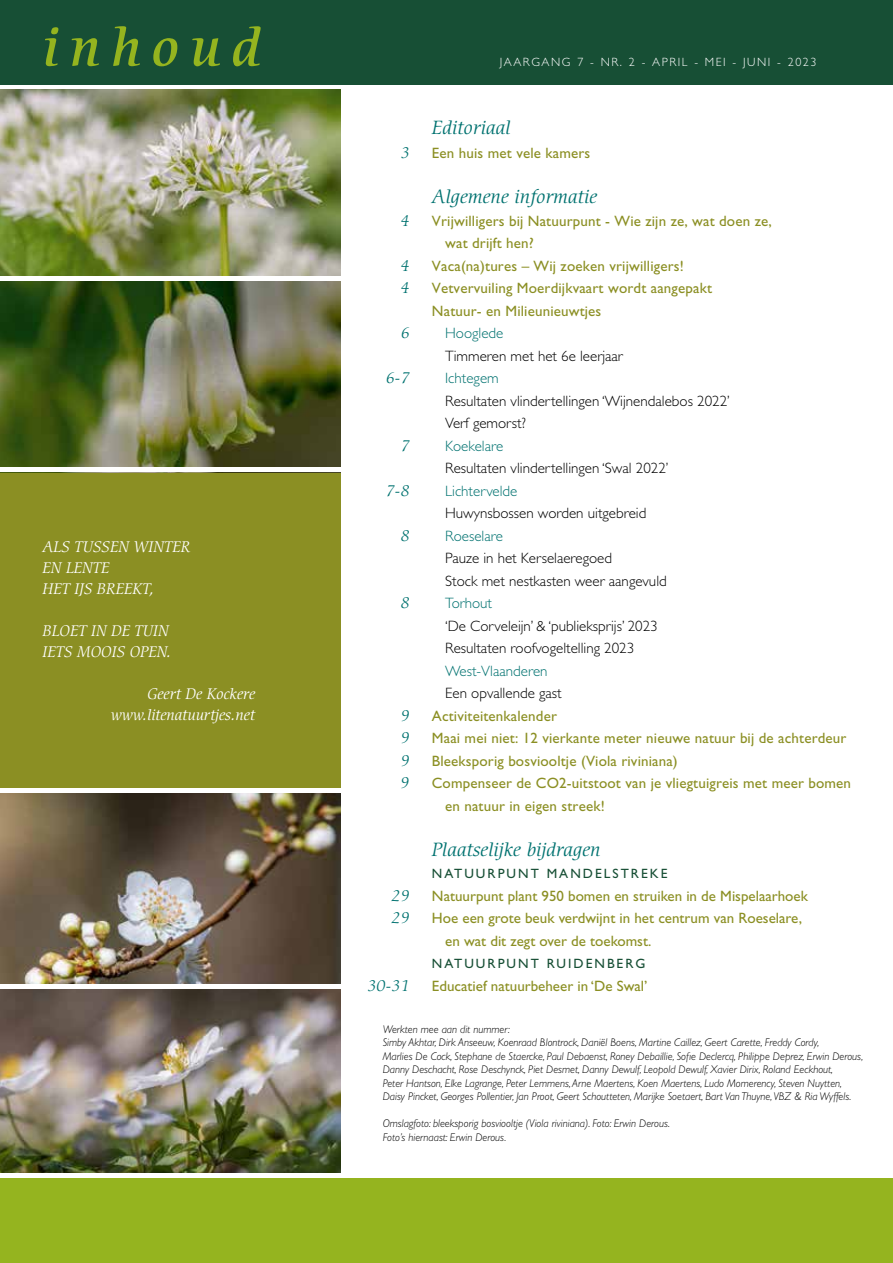
<style>
.page{position:relative;width:893px;height:1263px;background:#fff}
.page>*{position:absolute;margin:0;border:0;box-sizing:border-box;transform-origin:0 0}
.t1{font:italic 500 54px "Cerigo Std";letter-spacing:.2em;color:#95b41f}
.t2{font:italic 18.75px "Cerigo Std";letter-spacing:.01em;color:#007270}
.t3{font:15px/22.5px "Gill Sans Std";letter-spacing:.01em;color:#8b8f23}
.t4{font:300 15px/22.5px "Gill Sans Std";color:#000}
.t5{font:italic 15px/21px "Cerigo Std";color:#fff}
.t6{font:300 15px "Gill Sans Std";color:#007270}
.t7{font:italic 15px "Cerigo Std";letter-spacing:.01em;color:#007270}
.t8{font:13.5px "Gill Sans Std";letter-spacing:.15em;color:#174f35}
.t9{font:300 12px "Gill Sans Std";letter-spacing:.13em;color:#fff}
.t10{font:italic 300 11.25px/13.5px "Gill Sans Std";color:#000}
</style>
<div class="page">
<div style="left:0;top:0;width:893px;height:85px;background:#174f35"></div>
<div style="left:0;top:1178px;width:893px;height:85px;background:#95b41f"></div>
<img style="left:0;top:89px;width:340px;height:187px">
<img style="left:0;top:989px;width:340px;height:184px">
<div style="left:0;top:278px;width:340px;height:710px;background:#8b8f23"></div>
<img style="left:0;top:281px;width:340px;height:187px">
<div style="left:0;top:276px;width:340px;height:5px;background:#fff"></div>
<hr style="left:0;top:468px;width:340px;height:4px;background:#fff">
<img style="left:0;top:793px;width:340px;height:191px">
<hr style="left:0;top:789px;width:340px;height:4px;background:#fff">
<div style="left:0;top:984px;width:340px;height:5px;background:#fff"></div>
<h1 class="t1" style="left:43px;top:16px;width:219px">inhoud</h1>
<h3 class="t5" style="left:43px;top:537px;width:149px">ALS TUSSEN WINTER<br>EN LENTE<br>HET IJS BREEKT,</h3>
<h3 class="t5" style="left:43px;top:621px;width:130px">BLOET IN DE TUIN<br>IETS MOOIS OPEN.</h3>
<h3 class="t5" style="left:111px;top:684px;width:146px;text-align:right">Geert De Kockere www.litenatuurtjes.net</h3>
<p class="t9" style="left:500px;top:55px;width:318px">JAARGANG 7 - NR. 2 - APRIL - MEI - JUNI - 2023</p>
<h2 class="t2" style="left:432px;top:116px;width:80px">Editoriaal</h2>
<h3 class="t7" style="left:401px;top:144px;width:10px">3</h3>
<h3 class="t3" style="left:432px;top:142px;width:160px">Een huis met vele kamers</h3>
<h2 class="t2" style="left:432px;top:185px;width:167px">Algemene informatie</h2>
<h3 class="t7" style="left:401px;top:211px;width:10px">4</h3>
<h3 class="t3" style="left:445px;top:209px;width:328px;text-indent:-13px">Vrijwilligers bij Natuurpunt - Wie zijn ze, wat doen ze, wat drijft hen?</h3>
<h3 class="t7" style="left:401px;top:256px;width:10px">4</h3>
<h3 class="t3" style="left:432px;top:254px;width:253px">Vaca(na)tures – Wij zoeken vrijwilligers!</h3>
<h3 class="t7" style="left:401px;top:279px;width:10px">4</h3>
<h3 class="t3" style="left:432px;top:277px;width:282px">Vetvervuiling Moerdijkvaart wordt aangepakt<br>Natuur- en Milieunieuwtjes</h3>
<h3 class="t7" style="left:401px;top:324px;width:10px">6</h3>
<h3 class="t6" style="left:445px;top:325px;width:60px">Hooglede</h3>
<h3 class="t4" style="left:445px;top:344px;width:179px">Timmeren met het 6e leerjaar</h3>
<h3 class="t7" style="left:386px;top:369px;width:25px">6-7</h3>
<h3 class="t6" style="left:445px;top:370px;width:55px">Ichtegem</h3>
<h3 class="t4" style="left:445px;top:389px;width:286px">Resultaten vlindertellingen ‘Wijnendalebos 2022’<br>Verf gemorst?</h3>
<h3 class="t7" style="left:401px;top:436px;width:10px">7</h3>
<h3 class="t6" style="left:445px;top:437px;width:60px">Koekelare</h3>
<h3 class="t4" style="left:445px;top:457px;width:225px">Resultaten vlindertellingen ‘Swal 2022’</h3>
<h3 class="t7" style="left:386px;top:481px;width:25px">7-8</h3>
<h3 class="t6" style="left:445px;top:482px;width:74px">Lichtervelde</h3>
<h3 class="t4" style="left:445px;top:502px;width:203px">Huwynsbossen worden uitgebreid</h3>
<h3 class="t7" style="left:401px;top:526px;width:10px">8</h3>
<h3 class="t6" style="left:445px;top:527px;width:59px">Roeselare</h3>
<h3 class="t4" style="left:445px;top:547px;width:223px">Pauze in het Kerselaeregoed<br>Stock met nestkasten weer aangevuld</h3>
<h3 class="t7" style="left:401px;top:594px;width:10px">8</h3>
<h3 class="t6" style="left:445px;top:595px;width:48px">Torhout</h3>
<h3 class="t4" style="left:445px;top:614px;width:214px">‘De Corveleijn’ &amp; ‘publieksprijs’ 2023<br>Resultaten roofvogeltelling 2023</h3>
<h3 class="t6" style="left:445px;top:662px;width:104px">West-Vlaanderen</h3>
<h3 class="t4" style="left:445px;top:682px;width:118px">Een opvallende gast</h3>
<h3 class="t7" style="left:401px;top:706px;width:10px">9</h3>
<h3 class="t3" style="left:432px;top:704px;width:127px">Activiteitenkalender</h3>
<h3 class="t7" style="left:401px;top:729px;width:10px">9</h3>
<h3 class="t3" style="left:432px;top:727px;width:416px">Maai mei niet: 12 vierkante meter nieuwe natuur bij de achterdeur</h3>
<h3 class="t7" style="left:401px;top:751px;width:10px">9</h3>
<h3 class="t3" style="left:432px;top:749px;width:247px">Bleeksporig bosviooltje (Viola riviniana)</h3>
<h3 class="t7" style="left:401px;top:774px;width:10px">9</h3>
<h3 class="t3" style="left:445px;top:772px;width:407px;text-indent:-13px">Compenseer de CO2-uitstoot van je vliegtuigreis met meer bomen en natuur in eigen streek!</h3>
<h2 class="t2" style="left:432px;top:838px;width:170px">Plaatselijke bijdragen</h2>
<p class="t8" style="left:432px;top:866px;width:237px">NATUURPUNT MANDELSTREKE</p>
<h3 class="t7" style="left:392px;top:886px;width:20px">29</h3>
<h3 class="t3" style="left:432px;top:884px;width:377px">Natuurpunt plant 950 bomen en struiken in de Mispelaarhoek</h3>
<h3 class="t7" style="left:392px;top:909px;width:20px">29</h3>
<h3 class="t3" style="left:445px;top:907px;width:358px;text-indent:-13px">Hoe een grote beuk verdwijnt in het centrum van Roeselare, en wat dit zegt over de toekomst.</h3>
<p class="t8" style="left:432px;top:956px;width:215px">NATUURPUNT RUIDENBERG</p>
<h3 class="t7" style="left:367px;top:976px;width:44px">30-31</h3>
<h3 class="t3" style="left:432px;top:974px;width:217px">Educatief natuurbeheer in ‘De Swal’</h3>
<p class="t10" style="left:383px;top:1022px;width:482px">Werkten mee aan dit nummer:<br>Simby Akhtar, Dirk Anseeuw, Koenraad Blontrock, Daniël Boens, Martine Caillez, Geert Carette, Freddy Cordy,<br>Marlies De Cock, Stephane de Staercke, Paul Debaenst, Roney Debaillie, Sofie Declercq, Philippe Deprez, Erwin Derous, Danny Deschacht, Rose Deschynck, Piet Desmet, Danny Dewulf, Leopold Dewulf, Xavier Dirix, Roland Eeckhout,<br>Peter Hantson, Elke Lagrange, Peter Lemmens, Arne Maertens, Koen Maertens, Ludo Momerency, Steven Nuytten, Daisy Pincket, Georges Pollentier, Jan Proot, Geert Schoutteten, Marijke Soetaert, Bart Van Thuyne, VBZ &amp; Ria Wyffels.</p>
<p class="t10" style="left:383px;top:1117px;width:289px">Omslagfoto: bleeksporig bosviooltje (Viola riviniana). Foto: Erwin Derous.<br>Foto’s hiernaast: Erwin Derous.</p>
</div>
